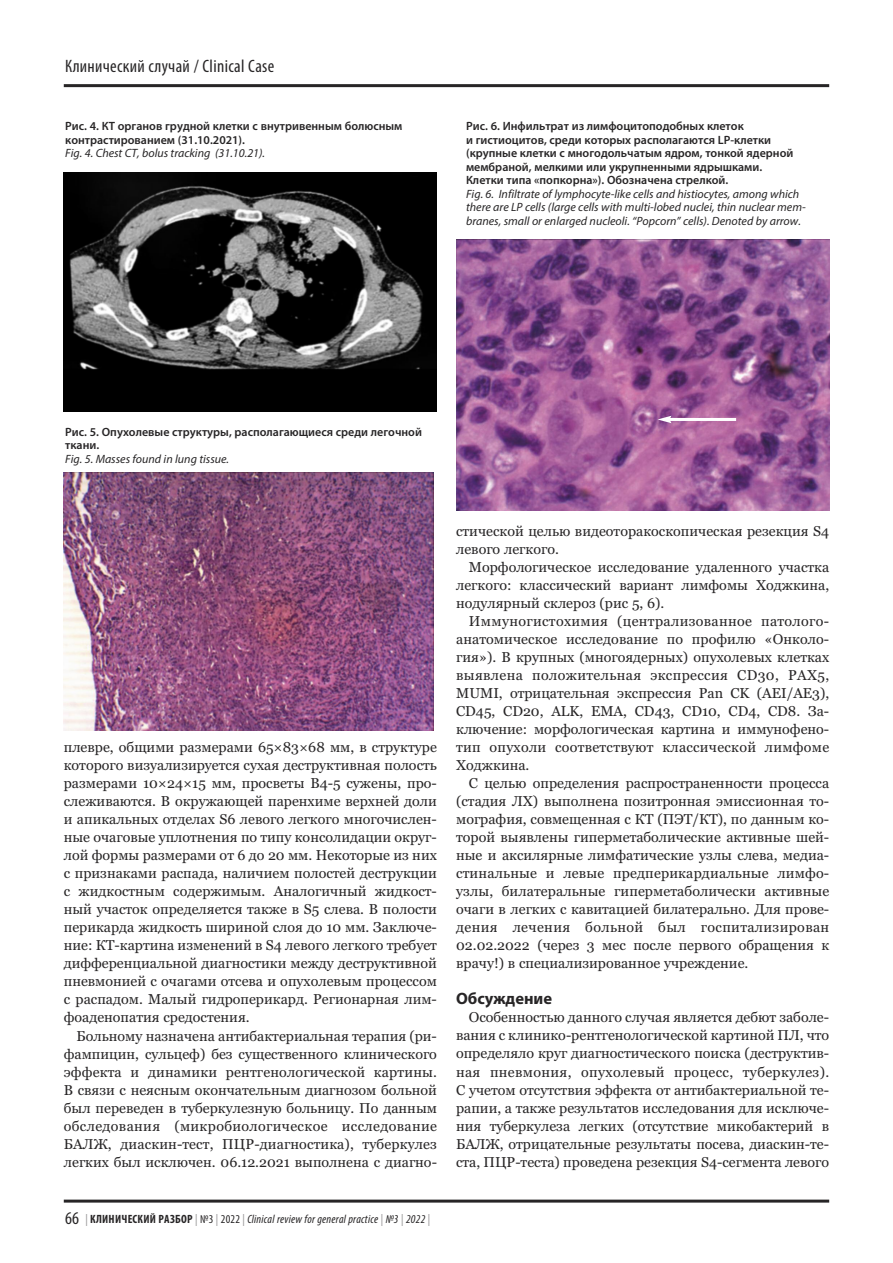
<style>
.page{position:relative;width:893px;height:1263px;background:#fff}
.page>*{position:absolute;margin:0;border:0;box-sizing:border-box;transform-origin:0 0}
.t1{font:condensed 18px "Myriad Pro";letter-spacing:.02em;color:#272526}
.t2{font:700 16.5px "Myriad Pro";color:#272526}
.t3{font:14.25px/18px "Georgia";color:#272526;text-align:justify}
.t4{font:600 12px/13.5px "Myriad Pro";color:#272526}
.t5{font:italic 12px/13.5px "Myriad Pro";color:#272526}
.t6{font:italic condensed 12px "Myriad Pro";letter-spacing:.02em;color:#272526}
.s1{font-style:normal;font-size:18px}
.s2{font-style:normal;color:#939293}
.s3{font-weight:700;font-style:normal}
.s4{font-style:normal}
</style>
<div class="page">
<hr style="left:64px;top:1199px;width:765px;height:3px;background:#272526">
<hr style="left:64px;top:84px;width:765px;height:3px;background:#272526">
<img style="left:64px;top:172px;width:373px;height:240px">
<img style="left:64px;top:473px;width:370px;height:258px">
<img style="left:456px;top:240px;width:373px;height:271px">
<hr style="left:669px;top:418px;width:67px;height:3px;background:#fff">
<svg style="left:658px;top:416px;width:13px;height:7px"></svg>
<p class="t1" style="left:65px;top:60px;width:211px">Клинический случай / Clinical Case</p>
<p class="t4" style="left:65px;top:121px;width:339px">Рис. 4. КТ органов грудной клетки с внутривенным болюсным контрастированием (31.10.2021).</p>
<p class="t5" style="left:65px;top:148px;width:201px">Fig. 4. Chest CT, bolus tracking (31.10.21).</p>
<p class="t4" style="left:466px;top:121px;width:329px">Рис. 6. Инфильтрат из лимфоцитоподобных клеток<br>и гистиоцитов, среди которых располагаются LP-клетки (крупные клетки с многодольчатым ядром, тонкой ядерной мембраной, мелкими или укрупненными ядрышками.<br>Клетки типа «попкорна»). Обозначена стрелкой.</p>
<p class="t5" style="left:466px;top:188px;width:341px">Fig. 6. Infiltrate of lymphocyte-like cells and histiocytes, among which there are LP cells (large cells with multi-lobed nuclei, thin nuclear mem&shy;branes, small or enlarged nucleoli. “Popcorn” cells). Denoted by arrow.</p>
<p class="t4" style="left:65px;top:426px;width:358px">Рис. 5. Опухолевые структуры, располагающиеся среди легочной ткани.</p>
<p class="t5" style="left:65px;top:453px;width:165px">Fig. 5. Masses found in lung tissue.</p>
<p class="t3" style="left:64px;top:738px;width:375px">плевре, общими размерами 65×83×68 мм, в структуре которого визуализируется сухая деструктивная полость размерами 10×24×15 мм, просветы В4-5 сужены, про&shy;слеживаются. В окружающей паренхиме верхней доли и апикальных отделах S6 левого легкого многочислен&shy;ные очаговые уплотнения по типу консолидации округ&shy;лой формы размерами от 6 до 20 мм. Некоторые из них с признаками распада, наличием полостей деструкции с жидкостным содержимым. Аналогичный жидкост&shy;ный участок определяется также в S5 слева. В полости перикарда жидкость шириной слоя до 10 мм. Заключе&shy;ние: КТ-картина изменений в S4 левого легкого требует дифференциальной диагностики между деструктивной пневмонией с очагами отсева и опухолевым процессом с распадом. Малый гидроперикард. Регионарная лим&shy;фоаденопатия средостения.</p>
<p class="t3" style="left:64px;top:1026px;width:375px;text-indent:13px">Больному назначена антибактериальная терапия (ри&shy;фампицин, сульцеф) без существенного клинического эффекта и динамики рентгенологической картины.<br>В связи с неясным окончательным диагнозом больной был переведен в туберкулезную больницу. По данным обследования (микробиологическое исследование БАЛЖ, диаскин-тест, ПЦР-диагностика), туберкулез легких был исключен. 06.12.2021 выполнена с диагно-</p>
<p class="t6" style="left:65px;top:1214px;width:366px"><span class="s1">66</span> <span class="s2">|</span> <span class="s3">КлиниЧЕСКиЙ РАЗБоР</span> <span class="s2">|</span> <span class="s4">№3</span> <span class="s2">|</span> <span class="s4">2022</span> <span class="s2">|</span> Clinical review for general practice <span class="s2">|</span> №3 <span class="s2">|</span> 2022 <span class="s2">|</span></p>
<p class="t3" style="left:456px;top:522px;width:375px">стической целью видеоторакоскопическая резекция S4 левого легкого.</p>
<p class="t3" style="left:456px;top:558px;width:375px;text-indent:13px">Морфологическое исследование удаленного участка легкого: классический вариант лимфомы Ходжкина, нодулярный склероз (рис 5, 6).</p>
<p class="t3" style="left:456px;top:612px;width:375px;text-indent:13px">Иммуногистохимия (централизованное патолого&shy;анатомическое исследование по профилю «Онколо&shy;гия»). В крупных (многоядерных) опухолевых клетках выявлена положительная экспрессия СD30, РАХ5, MUMI, отрицательная экспрессия Pan CK (AEI/AE3), CD45, CD20, ALK, EMA, CD43, CD10, CD4, CD8. За&shy;ключение: морфологическая картина и иммунофено&shy;тип опухоли соответствуют классической лимфоме Ходжкина.</p>
<p class="t3" style="left:456px;top:774px;width:375px;text-indent:13px">С целью определения распространенности процесса (стадия ЛХ) выполнена позитронная эмиссионная то&shy;мография, совмещенная с КТ (ПЭТ/КТ), по данным ко&shy;торой выявлены гиперметаболические активные шей&shy;ные и аксилярные лимфатические узлы слева, медиа&shy;стинальные и левые предперикардиальные лимфо&shy;узлы, билатеральные гиперметаболически активные очаги в легких с кавитацией билатерально. Для прове&shy;дения лечения больной был госпитализирован 02.02.2022 (через 3 мес после первого обращения к врачу!) в специализированное учреждение.</p>
<p class="t2" style="left:456px;top:993px;width:98px">Обсуждение</p>
<p class="t3" style="left:456px;top:1008px;width:375px;text-indent:13px">Особенностью данного случая является дебют заболе&shy;вания с клинико-рентгенологической картиной ПЛ, что определяло круг диагностического поиска (деструктив&shy;ная пневмония, опухолевый процесс, туберкулез).<br>С учетом отсутствия эффекта от антибактериальной те&shy;рапии, а также результатов исследования для исключе&shy;ния туберкулеза легких (отсутствие микобактерий в БАЛЖ, отрицательные результаты посева, диаскин-те&shy;ста, ПЦР-теста) проведена резекция S4-сегмента левого</p>
</div>
